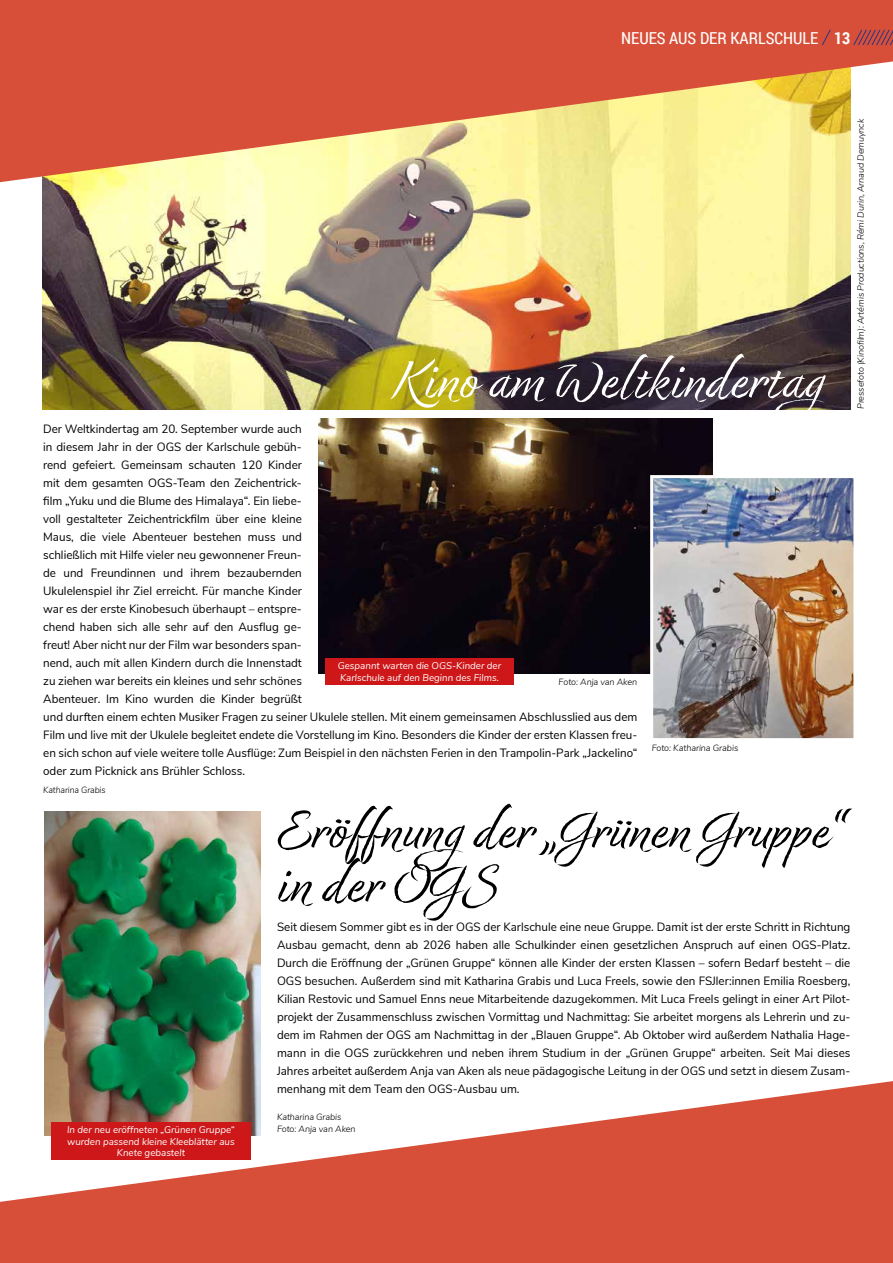
<style>
.page{position:relative;width:893px;height:1263px;background:#fff}
.page>*{position:absolute;margin:0;border:0;box-sizing:border-box;transform-origin:0 0}
.t1{font:expanded 60px/54px "Dream Big";color:#000}
.t2{font:expanded 60px "Dream Big";color:#fff}
.t3{font:16.5px "Roboto Condensed";color:#fff}
.t4{font:12px/18px "Nunito Sans";color:#000}
.t5{font:italic 9.75px/11.2px "Nunito Sans";color:#fff}
.t6{font:italic 300 9px/12px "Nunito Sans";letter-spacing:-.01em;color:#000}
.s1{font-weight:700}
</style>
<div class="page">
<img style="left:43px;top:182px;width:807px;height:227px">
<svg style="left:0;top:0;width:893px;height:182px;background:#e1835a"></svg>
<svg style="left:0;top:1081px;width:893px;height:182px;fill:#d74f38"></svg>
<img style="left:319px;top:418px;width:393px;height:255px">
<img style="left:44px;top:811px;width:216px;height:324px">
<img style="left:654px;top:479px;width:198px;height:258px">
<div style="left:650px;top:475px;width:206px;height:266px;border:3px solid #fff"></div>
<div style="left:325px;top:658px;width:189px;height:27px;background:#cd1719"></div>
<div style="left:51px;top:1122px;width:200px;height:38px;background:#cd1719"></div>
<svg style="left:853px;top:29px;width:40px;height:17px"></svg>
<svg style="left:821px;top:29px;width:10px;height:17px"></svg>
<h2 class="t3" style="left:621px;top:27px;width:231px">NEUES AUS DER KARLSCHULE <span class="s1">13</span></h2>
<h1 class="t2" style="left:391px;top:343px;width:466px">Kino am Weltkindertag</h1>
<p class="t4" style="left:43px;top:419px;width:596px">Der Weltkindertag am 20. September wurde auch<br>in diesem Jahr in der OGS der Karlschule gebüh-<br>rend gefeiert. Gemeinsam schauten 120 Kinder<br>mit dem gesamten OGS-Team den Zeichentrick-<br>film „Yuku und die Blume des Himalaya“. Ein liebe-<br>voll gestalteter Zeichentrickfilm über eine kleine<br>Maus, die viele Abenteuer bestehen muss und<br>schließlich mit Hilfe vieler neu gewonnener Freun-<br>de und Freundinnen und ihrem bezaubernden<br>Ukulelenspiel ihr Ziel erreicht. Für manche Kinder<br>war es der erste Kinobesuch überhaupt – entspre-<br>chend haben sich alle sehr auf den Ausflug ge-<br>freut! Aber nicht nur der Film war besonders span-<br>nend, auch mit allen Kindern durch die Innenstadt<br>zu ziehen war bereits ein kleines und sehr schönes<br>Abenteuer. Im Kino wurden die Kinder begrüßt<br>und durften einem echten Musiker Fragen zu seiner Ukulele stellen. Mit einem gemeinsamen Abschlusslied aus dem Film und live mit der Ukulele begleitet endete die Vorstellung im Kino. Besonders die Kinder der ersten Klassen freu&shy;en sich schon auf viele weitere tolle Ausflüge: Zum Beispiel in den nächsten Ferien in den Trampolin-Park „Jackelino“ oder zum Picknick ans Brühler Schloss.</p>
<p class="t6" style="left:43px;top:783px;width:64px">Katharina Grabis</p>
<p class="t5" style="left:338px;top:660px;width:165px">Gespannt warten die OGS-Kinder der<br>Karlschule auf den Beginn des Films.</p>
<p class="t6" style="left:559px;top:675px;width:80px">Foto: Anja van Aken</p>
<p class="t6" style="left:652px;top:741px;width:88px">Foto: Katharina Grabis</p>
<p class="t6" style="left:854px;top:409px;width:292px;rotate:-90deg">Pressefoto (Kinofilm): Artémis Productions, Rémi Durin, Arnaud Demuynck</p>
<p class="t5" style="left:67px;top:1124px;width:169px;text-align:center">In der neu eröffneten „Grünen Gruppe“ wurden passend kleine Kleeblätter aus<br>Knete gebastelt</p>
<h1 class="t1" style="left:277px;top:808px;width:566px">Eröffnungder „Grünen Gruppe“ in der OGS</h1>
<p class="t4" style="left:277px;top:917px;width:575px;text-align:justify">Seit diesem Sommer gibt es in der OGS der Karlschule eine neue Gruppe. Damit ist der erste Schritt in Richtung Ausbau gemacht, denn ab 2026 haben alle Schulkinder einen gesetzlichen Anspruch auf einen OGS-Platz.<br>Durch die Eröffnung der „Grünen Gruppe“ können alle Kinder der ersten Klassen – sofern Bedarf besteht – die OGS besuchen. Außerdem sind mit Katharina Grabis und Luca Freels, sowie den FSJler:innen Emilia Roesberg, Kilian Restovic und Samuel Enns neue Mitarbeitende dazugekommen. Mit Luca Freels gelingt in einer Art Pilot&shy;projekt der Zusammenschluss zwischen Vormittag und Nachmittag: Sie arbeitet morgens als Lehrerin und zu&shy;dem im Rahmen der OGS am Nachmittag in der „Blauen Gruppe“. Ab Oktober wird außerdem Nathalia Hage&shy;mann in die OGS zurückkehren und neben ihrem Studium in der „Grünen Gruppe“ arbeiten. Seit Mai dieses Jahres arbeitet außerdem Anja van Aken als neue pädagogische Leitung in der OGS und setzt in diesem Zusam&shy;menhang mit dem Team den OGS-Ausbau um.</p>
<p class="t6" style="left:277px;top:1110px;width:80px">Katharina Grabis<br>Foto: Anja van Aken</p>
</div>
